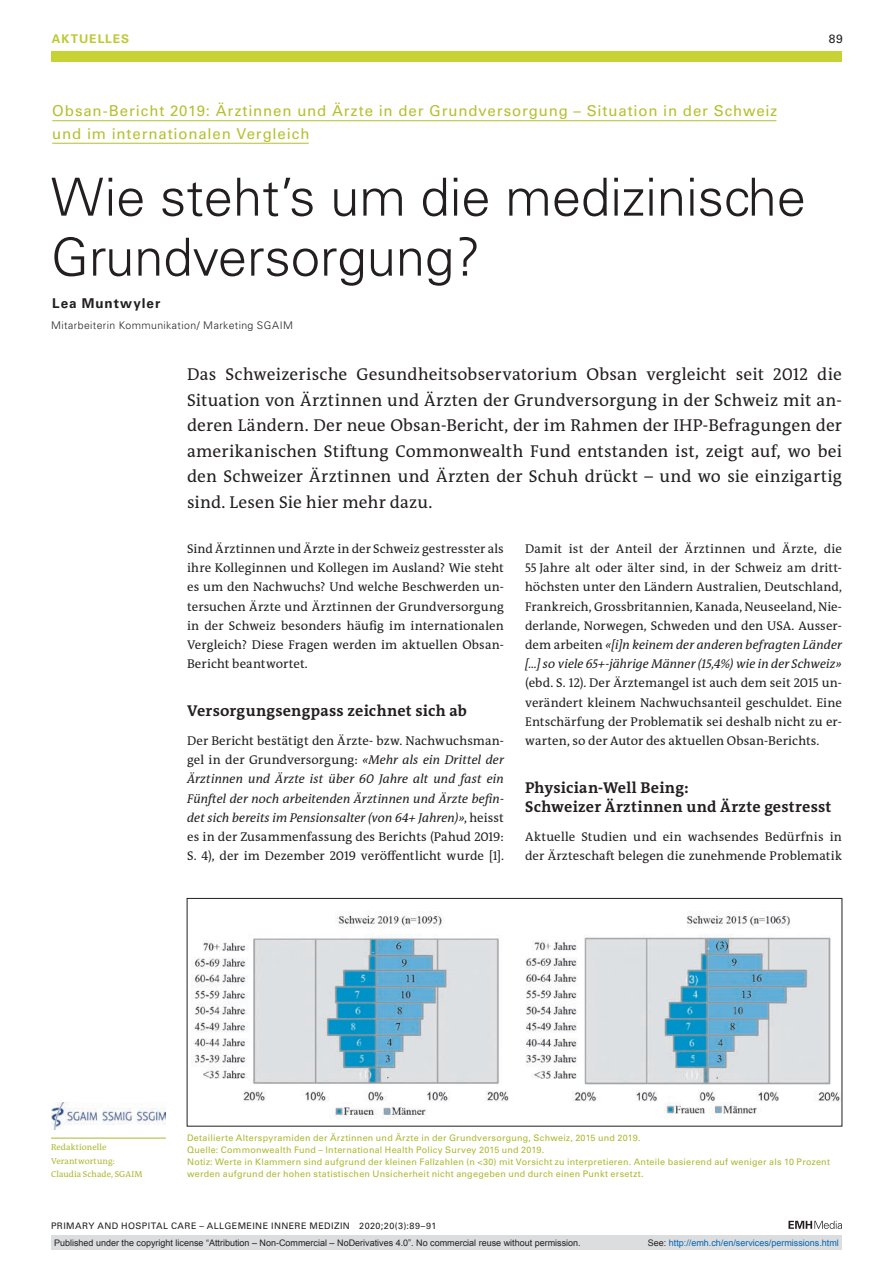
<style>
.page{position:relative;width:893px;height:1263px;background:#fff}
.page>*{position:absolute;margin:0;border:0;box-sizing:border-box;transform-origin:0 0}
.t1{font:300 52.5px/60px "Univers LT Std";color:#231f20}
.t2{font:17.25px/25.5px "The Antiqua B W5 Plain";letter-spacing:.01em;color:#231f20;text-align:justify}
.t3{font:700 15.75px/19.2px "The Antiqua B W7";letter-spacing:.015em;color:#231f20}
.t4{font:15px/22.5px "Univers LT Std";letter-spacing:.055em;color:#b5c02e}
.t5{font:700 13.5px "Univers LT Std";letter-spacing:.07em;color:#231f20}
.t6{font:12.75px/19.2px "The Antiqua B W5 Plain";letter-spacing:.005em;color:#231f20;text-align:justify}
.t7{font:700 12px "Univers LT Std";letter-spacing:.08em;color:#bdc932}
.t8{font:12px "Univers LT Std";color:#231f20}
.t9{font:300 10.5px "Univers LT Std";letter-spacing:.04em;color:#231f20}
.t10{font:9px/12px "Univers LT Std";letter-spacing:.025em;color:#acb82d}
.t11{font:9px "Arial";color:#231f20}
.t12{font:9px "Univers LT Std";letter-spacing:.05em;color:#231f20}
.t13{font:9px "Arial";color:#0166b3}
.t14{font:8.7px/13.5px "The Antiqua B W5 Plain";letter-spacing:.01em;color:#acb82d}
.s1{font-style:italic}
.s2{color:#231f20}
</style>
<div class="page">
<svg style="left:788px;top:1221px;width:54px;height:8px"></svg>
<hr style="left:52px;top:120px;width:724px;height:1px;background:#b5c02e">
<hr style="left:52px;top:143px;width:257px;height:1px;background:#b5c02e">
<div style="left:51px;top:51px;width:791px;height:11px;background:#c7d334"></div>
<img style="left:193px;top:911px;width:647px;height:208px">
<div style="left:187px;top:898px;width:655px;height:228px;border:1px solid #231f20"></div>
<hr style="left:51px;top:1138px;width:115px;height:1px;background:#acb82d">
<img style="left:51px;top:1102px;width:115px;height:28px">
<div style="left:51px;top:1235px;width:791px;height:15px;background:#dcdddf"></div>
<p class="t7" style="left:52px;top:31px;width:79px">AKTUELLES</p>
<p class="t8" style="left:829px;top:31px;width:16px">89</p>
<p class="t4" style="left:52px;top:100px;width:726px">Obsan-Bericht 2019: Ärztinnen und Ärzte in der Grundversorgung – Situation in der Schweiz und im internationalen Vergleich</p>
<h1 class="t1" style="left:51px;top:167px;width:756px">Wie steht’s um die medizinische<br>Grundversorgung?</h1>
<p class="t5" style="left:52px;top:295px;width:109px">Lea Muntwyler</p>
<p class="t9" style="left:51px;top:319px;width:243px">Mitarbeiterin Kommunikation/ Marketing SGAIM</p>
<p class="t2" style="left:187px;top:362px;width:656px">Das Schweizerische Gesundheitsobservatorium Obsan vergleicht seit 2012 die Situation von Ärztinnen und Ärzten der Grundversorgung in der Schweiz mit an&shy;deren Ländern. Der neue Obsan-Bericht, der im Rahmen der IHP-Befragungen der amerikanischen Stiftung Commonwealth Fund entstanden ist, zeigt auf, wo bei den Schweizer Ärztinnen und Ärzten der Schuh drückt – und wo sie einzigartig sind. Lesen Sie hier mehr dazu.</p>
<p class="t6" style="left:525px;top:539px;width:318px">Damit ist der Anteil der Ärztinnen und Ärzte, die 55 Jahre alt oder älter sind, in der Schweiz am dritt&shy;höchsten unter den Ländern Australien, Deutschland, Frankreich, Grossbritannien, Kanada, Neuseeland, Nie&shy;derlande, Norwegen, Schweden und den USA. Ausser&shy;dem arbeiten <span class="s1">«[i]n keinem der anderen befragten Länder […] so viele 65+-jährige Männer (15,4%) wie in der Schweiz»</span></p>
<p class="t6" style="left:525px;top:674px;width:318px">(ebd. S. 12). Der Ärztemangel ist auch dem seit 2015 un&shy;verändert kleinem Nachwuchsanteil geschuldet. Eine Entschärfung der Problematik sei deshalb nicht zu er&shy;warten, so der Autor des aktuellen Obsan-Berichts.</p>
<p class="t3" style="left:525px;top:778px;width:308px">Physician-Well Being:<br>Schweizer Ärztinnen und Ärzte gestresst</p>
<p class="t6" style="left:525px;top:827px;width:318px">Aktuelle Studien und ein wachsendes Bedürfnis in der Ärzteschaft belegen die zunehmende Problematik</p>
<p class="t6" style="left:187px;top:539px;width:318px">Sind Ärztinnen und Ärzte in der Schweiz gestresster als ihre Kolleginnen und Kollegen im Ausland? Wie steht es um den Nachwuchs? Und welche Beschwerden un&shy;tersuchen Ärzte und Ärztinnen der Grundversorgung in der Schweiz besonders häufig im internationalen Vergleich? Diese Fragen werden im aktuellen Obsan-Bericht beantwortet.</p>
<p class="t3" style="left:187px;top:701px;width:281px">Versorgungsengpass zeichnet sich ab</p>
<p class="t6" style="left:187px;top:731px;width:318px">Der Bericht bestätigt den Ärzte- bzw. Nachwuchsman&shy;gel in der Grundversorgung: <span class="s1">«Mehr als ein Drittel der Ärztinnen und Ärzte ist über 60 Jahre alt und fast ein Fünftel der noch arbeitenden Ärztinnen und Ärzte befin&shy;det sich bereits im Pensionsalter (von 64+ Jahren)»</span>, heisst es in der Zusammenfassung des Berichts (Pahud 2019:<br>S. 4), der im Dezember 2019 veröffentlicht wurde [1].</p>
<p class="t14" style="left:51px;top:1141px;width:93px">Redaktionelle<br>Verantwortung:<br>Claudia Schade, SGAIM</p>
<p class="t10" style="left:187px;top:1132px;width:644px">Detailierte Alterspyramiden der Ärztinnen und Ärzte in der Grundversorgung, Schweiz, 2015 und 2019.<br>Quelle: Commonwealth Fund – International Health Policy Survey 2015 und 2019.<br>Notiz: Werte in Klammern sind aufgrund der kleinen Fallzahlen (n &lt;30) mit Vorsicht zu interpretieren. Anteile basierend auf weniger als 10 Prozent werden aufgrund der hohen statistischen Unsicherheit nicht angegeben und durch einen Punkt ersetzt.</p>
<p class="t12" style="left:51px;top:1220px;width:387px">PRIMARY AND HOSPITAL CARE – ALLGEMEINE INNERE MEDIZIN 2020;20(3):89–91</p>
<p class="t11" style="left:54px;top:1237px;width:528px">Published under the copyright license “Attribution – Non-Commercial – NoDerivatives 4.0”. No commercial reuse without permission.</p>
<p class="t13" style="left:648px;top:1237px;width:193px"><span class="s2">See:</span> http://emh.ch/en/services/permissions.html</p>
</div>
